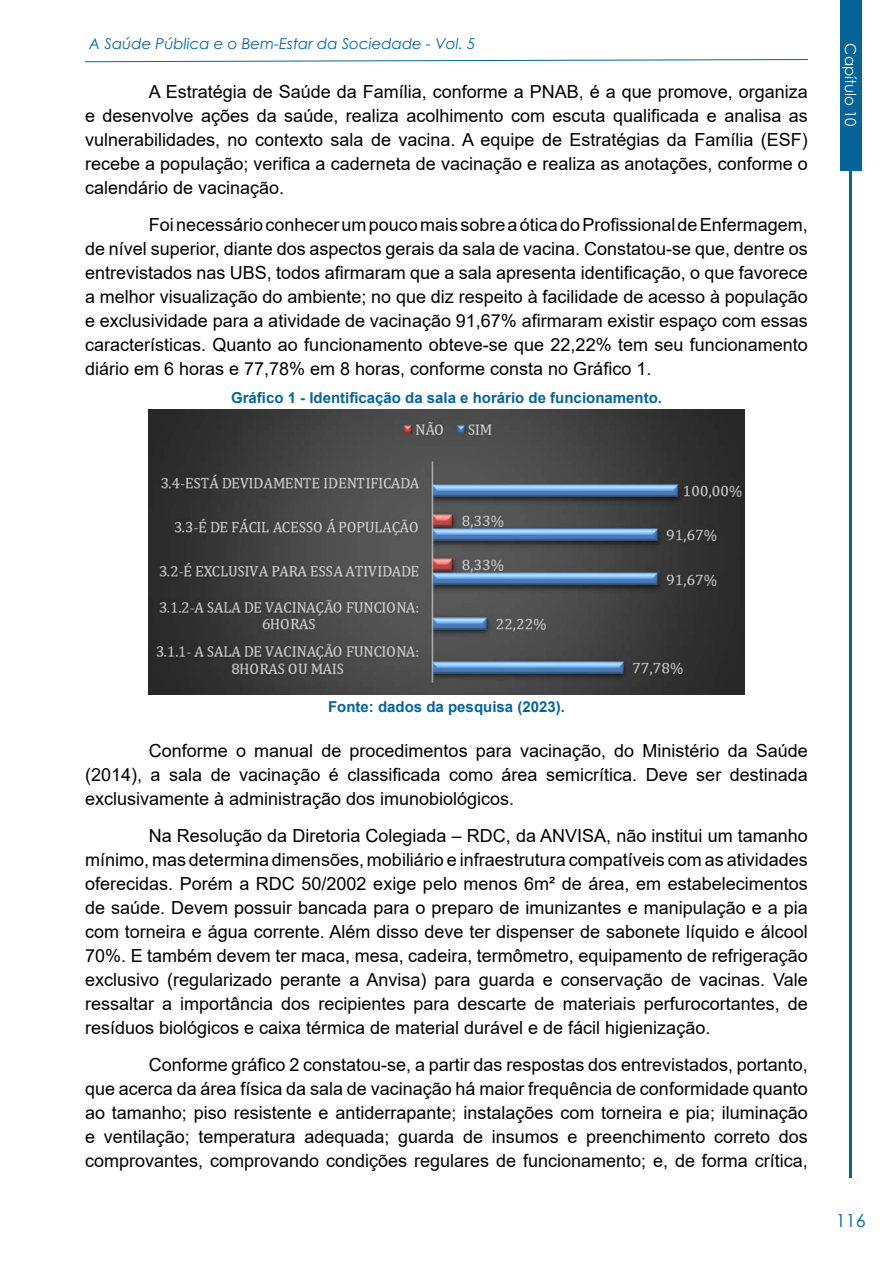
<style>
.page{position:relative;width:893px;height:1263px;background:#fff}
.page>*{position:absolute;margin:0;border:0;box-sizing:border-box;transform-origin:0 0}
.t1{font:18px/24px "Arial";color:#000;text-align:justify}
.t2{font:18px "Century Gothic";color:#066499}
.t3{font:700 15px "Arial";color:#066499}
.t4{font:italic 15px "Century Gothic";color:#066499}
.t5{font:15px "Century Gothic";color:#fff}
</style>
<div class="page">
<svg style="left:85px;top:59px;width:723px;height:3px"></svg>
<hr style="left:850px;top:170px;width:2px;height:1008px;background:#066499">
<div style="left:840px;top:0;width:21px;height:170px;background:#066499"></div>
<img style="left:149px;top:409px;width:595px;height:285px">
<p class="t4" style="left:89px;top:33px;width:387px">A Saúde Pública e o Bem-Estar da Sociedade - Vol. 5</p>
<p class="t1" style="left:85px;top:80px;width:724px;text-indent:64px">A Estratégia de Saúde da Família, conforme a PNAB, é a que promove, organiza e desenvolve ações da saúde, realiza acolhimento com escuta qualificada e analisa as vulnerabilidades, no contexto sala de vacina. A equipe de Estratégias da Família (ESF) recebe a população; verifica a caderneta de vacinação e realiza as anotações, conforme o calendário de vacinação.</p>
<p class="t1" style="left:85px;top:212px;width:724px;text-indent:64px">Foi necessário conhecer um pouco mais sobre a ótica do Profissional de Enfermagem, de nível superior, diante dos aspectos gerais da sala de vacina. Constatou-se que, dentre os entrevistados nas UBS, todos afirmaram que a sala apresenta identificação, o que favorece a melhor visualização do ambiente; no que diz respeito à facilidade de acesso à população e exclusividade para a atividade de vacinação 91,67% afirmaram existir espaço com essas características. Quanto ao funcionamento obteve-se que 22,22% tem seu funcionamento diário em 6 horas e 77,78% em 8 horas, conforme consta no Gráfico 1.</p>
<p class="t3" style="left:231px;top:387px;width:432px">Gráfico 1 - Identificação da sala e horário de funcionamento.</p>
<p class="t5" style="left:861px;top:43px;width:85px;rotate:90deg">Capítulo 10</p>
<p class="t3" style="left:328px;top:696px;width:238px">Fonte: dados da pesquisa (2023).</p>
<p class="t1" style="left:85px;top:739px;width:724px;text-indent:64px">Conforme o manual de procedimentos para vacinação, do Ministério da Saúde (2014), a sala de vacinação é classificada como área semicrítica. Deve ser destinada exclusivamente à administração dos imunobiológicos.</p>
<p class="t1" style="left:85px;top:823px;width:724px;text-indent:64px">Na Resolução da Diretoria Colegiada – RDC, da ANVISA, não institui um tamanho mínimo, mas determina dimensões, mobiliário e infraestrutura compatíveis com as atividades oferecidas. Porém a RDC 50/2002 exige pelo menos 6m² de área, em estabelecimentos de saúde. Devem possuir bancada para o preparo de imunizantes e manipulação e a pia com torneira e água corrente. Além disso deve ter dispenser de sabonete líquido e álcool 70%. E também devem ter maca, mesa, cadeira, termômetro, equipamento de refrigeração exclusivo (regularizado perante a Anvisa) para guarda e conservação de vacinas. Vale ressaltar a importância dos recipientes para descarte de materiais perfurocortantes, de resíduos biológicos e caixa térmica de material durável e de fácil higienização.</p>
<p class="t1" style="left:85px;top:1052px;width:724px;text-indent:64px">Conforme gráfico 2 constatou-se, a partir das respostas dos entrevistados, portanto, que acerca da área física da sala de vacinação há maior frequência de conformidade quanto ao tamanho; piso resistente e antiderrapante; instalações com torneira e pia; iluminação e ventilação; temperatura adequada; guarda de insumos e preenchimento correto dos comprovantes, comprovando condições regulares de funcionamento; e, de forma crítica,</p>
<p class="t2" style="left:836px;top:1208px;width:31px">116</p>
</div>
